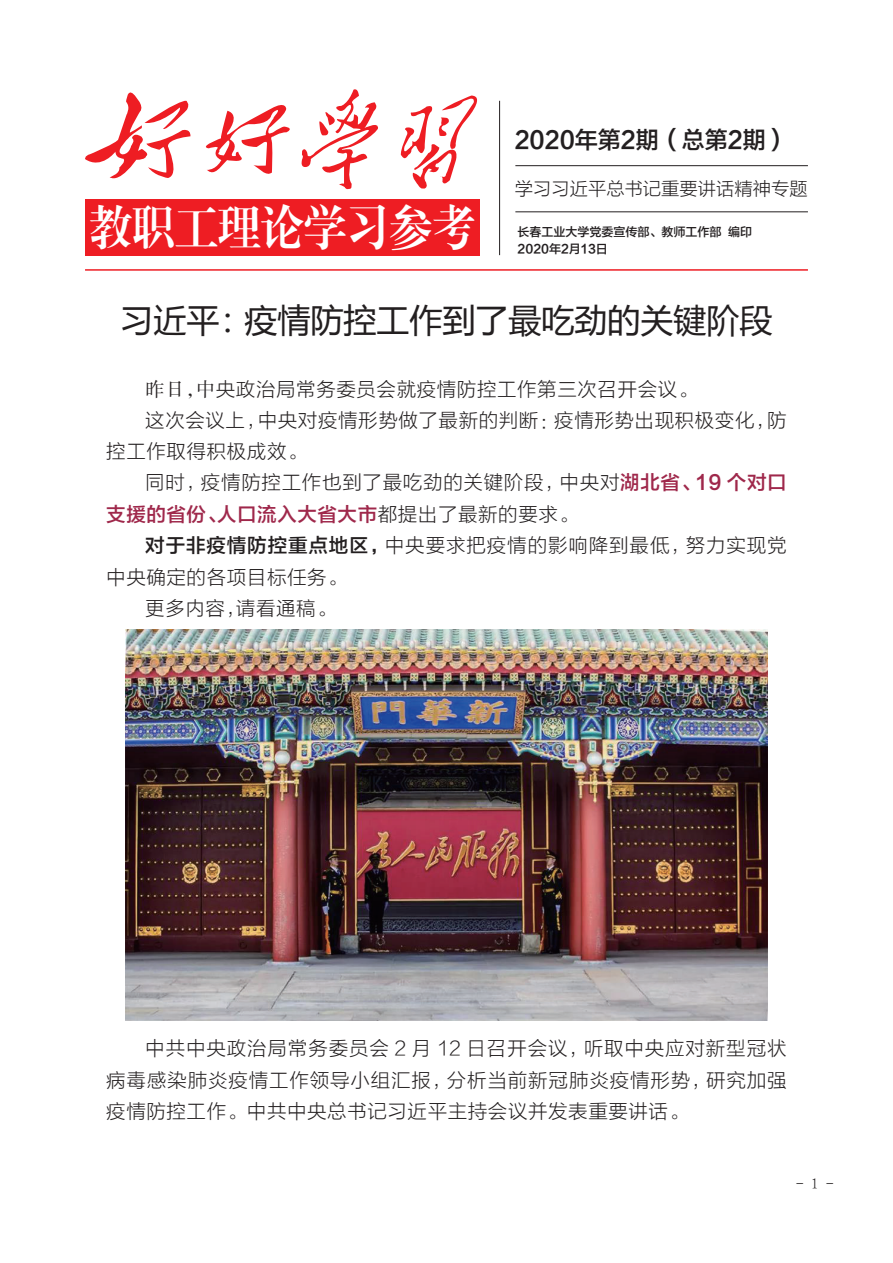
<style>
.page{position:relative;width:893px;height:1263px;background:#fff}
.page>*{position:absolute;margin:0;border:0;box-sizing:border-box;transform-origin:0 0}
.t1{font:47.85px "FZXBSK GBK1 0";color:#fff;scale:.9 1}
.t2{font:33px "Microsoft Ya Hei";color:#231f20}
.t3{font:23.4px "FZLTZHK GBK1 0";color:#231f20}
.t4{font:19.5px/31.2px "FZLTKHK GBK1 0";letter-spacing:.03em;color:#231f20;text-align:justify}
.t5{font:19.5px "FZLTZHK GBK1 0";letter-spacing:.03em;color:#9f284b}
.t6{font:18.3px "FZLTKHK GBK1 0";color:#231f20}
.t7{font:15px "Fang Song GB2312";color:#231f20}
.t8{font:12px/17.4px "FZLTZHK GBK1 0";color:#231f20}
.s1{font-family:"FZSSK GBK1 0"}
.s2{font-family:"FZLTZHK GBK1 0";color:#9f284b}
.s3{font-family:"FZLTKHK GBK1 0";color:#231f20}
.s4{font-family:"FZLTZHK GBK1 0"}
</style>
<div class="page">
<img style="left:125px;top:630px;width:643px;height:391px">
<svg style="left:85px;top:92px;width:106px;height:87px"></svg>
<svg style="left:205px;top:89px;width:173px;height:101px"></svg>
<svg style="left:400px;top:95px;width:78px;height:94px"></svg>
<div style="left:85px;top:199px;width:394px;height:56px;background:#ee1d23"></div>
<hr style="left:85px;top:269px;width:723px;height:2px;background:#ee1d23">
<hr style="left:499px;top:101px;width:1px;height:154px;background:#231f20">
<hr style="left:515px;top:165px;width:293px;height:1px;background:#231f20">
<hr style="left:515px;top:212px;width:293px;height:1px;background:#231f20">
<p class="t3" style="left:515px;top:128px;width:276px">2020年第2期（总第2期）</p>
<h1 class="t1" style="left:89px;top:201px;width:430px">教职工理论学习参考</h1>
<p class="t6" style="left:515px;top:179px;width:295px">学习习近平总书记重要讲话精神专题</p>
<p class="t8" style="left:518px;top:223px;width:236px">长春工业大学党委宣传部、教师工作部 编印<br>2020年2月13日</p>
<h2 class="t2" style="left:121px;top:297px;width:653px">习近平：疫情防控工作到了最吃劲的关键阶段</h2>
<p class="t4" style="left:145px;top:374px;width:554px"><span class="s1">昨日，中</span>央政治局常务委员会就疫情防控工作第三次召开会议。</p>
<p class="t4" style="left:145px;top:405px;width:643px">这次会议上，中央对疫情形势做了最新的判断：疫情形势出现积极变化，防</p>
<p class="t4" style="left:106px;top:436px;width:202px">控工作取得积极成效。</p>
<p class="t4" style="left:145px;top:468px;width:643px">同时，疫情防控工作也到了最吃劲的关键阶段，中央对<span class="s2">湖北省、19 个对口</span></p>
<p class="t5" style="left:106px;top:503px;width:473px">支援的省份、人口流入大省大市<span class="s3">都提出了最新的要求。</span></p>
<p class="t4" style="left:145px;top:531px;width:643px"><span class="s4">对于非疫情防控重点地区，</span>中央要求把疫情的影响降到最低，努力实现党</p>
<p class="t4" style="left:106px;top:562px;width:242px">中央确定的各项目标任务。</p>
<p class="t4" style="left:145px;top:594px;width:192px">更多内容，请看通稿。</p>
<p class="t4" style="left:106px;top:1033px;width:682px;text-indent:39px">中共中央政治局常务委员会 2 月 12 日召开会议，听取中央应对新型冠状病毒感染肺炎疫情工作领导小组汇报，分析当前新冠肺炎疫情形势，研究加强疫情防控工作。中共中央总书记习近平主持会议并发表重要讲话。</p>
<p class="t7" style="left:796px;top:1176px;width:39px">- 1 -</p>
</div>
